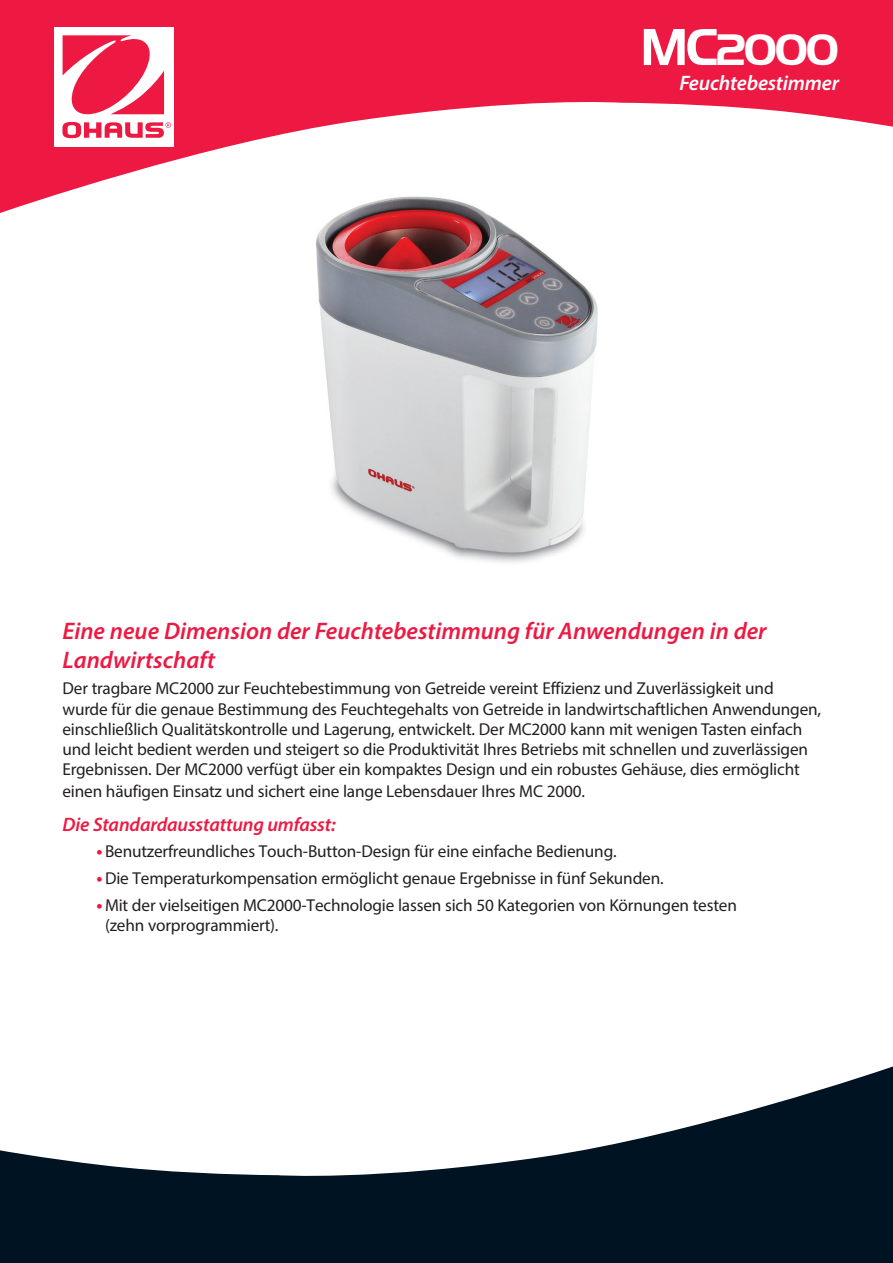
<style>
.page{position:relative;width:893px;height:1263px;background:#fff}
.page>*{position:absolute;margin:0;border:0;box-sizing:border-box;transform-origin:0 0}
.Cover_Product_Name{font:700 45.9px "Handel Got D";color:#fff}
.Cover_Headline_Text{font:italic 600 24px/28.8px "Myriad Pro";color:#ed1943}
.Cover_Product_Name-2{font:italic 600 21px "Myriad Pro";letter-spacing:-.01em;color:#fff}
.Cover_Standard_Featu{font:italic 600 19.5px "Myriad Pro";letter-spacing:-.01em;color:#ed1943}
.Cover_Copy_Text{font:17.25px/20.5px "Myriad Pro";letter-spacing:-.01em;color:#231f20}
.s1{font-size:54px}
.s2{font-weight:700;font-size:18px;color:#ed1943}
</style>
<div class="page">
<svg style="left:0;top:0;width:893px;height:213px;fill:#ed1943"></svg>
<div style="left:54px;top:27px;width:120px;height:119px;background:#fff"></div>
<svg style="left:62px;top:35px;width:109px;height:103px"></svg>
<svg style="left:0;top:1066px;width:893px;height:197px;fill:#001322"></svg>
<img style="left:268px;top:147px;width:378px;height:416px">
<p class="Cover_Product_Name" style="left:640px;top:24px;width:200px"><span class="s1">MC</span>2000</p>
<p class="Cover_Product_Name-2" style="left:679px;top:70px;width:161px">Feuchtebestimmer</p>
<p class="Cover_Headline_Text" style="left:63px;top:616px;width:706px">Eine neue Dimension der Feuchtebestimmung für Anwendungen in der<br>Landwirtschaft</p>
<p class="Cover_Copy_Text" style="left:63px;top:678px;width:760px">Der tragbare MC2000 zur Feuchtebestimmung von Getreide vereint Effizienz und Zuverlässigkeit und wurde für die genaue Bestimmung des Feuchtegehalts von Getreide in landwirtschaftlichen Anwendungen, einschließlich Qualitätskontrolle und Lagerung, entwickelt. Der MC2000 kann mit wenigen Tasten einfach und leicht bedient werden und steigert so die Produktivität Ihres Betriebs mit schnellen und zuverlässigen Ergebnissen. Der MC2000 verfügt über ein kompaktes Design und ein robustes Gehäuse, dies ermöglicht einen häufigen Einsatz und sichert eine lange Lebensdauer Ihres MC 2000.</p>
<p class="Cover_Standard_Featu" style="left:63px;top:812px;width:275px">Die Standardausstattung umfasst:</p>
<p class="Cover_Copy_Text" style="left:97px;top:841px;width:522px"><span class="s2">•</span> Benutzerfreundliches Touch-Button-Design für eine einfache Bedienung.</p>
<p class="Cover_Copy_Text" style="left:97px;top:867px;width:569px"><span class="s2">•</span>Die Temperaturkompensation ermöglicht genaue Ergebnisse in fünf Sekunden.</p>
<p class="Cover_Copy_Text" style="left:105px;top:894px;width:633px;text-indent:-9px"><span class="s2">•</span> Mit der vielseitigen MC2000-Technologie lassen sich 50 Kategorien von Körnungen testen (zehn vorprogrammiert).</p>
</div>
